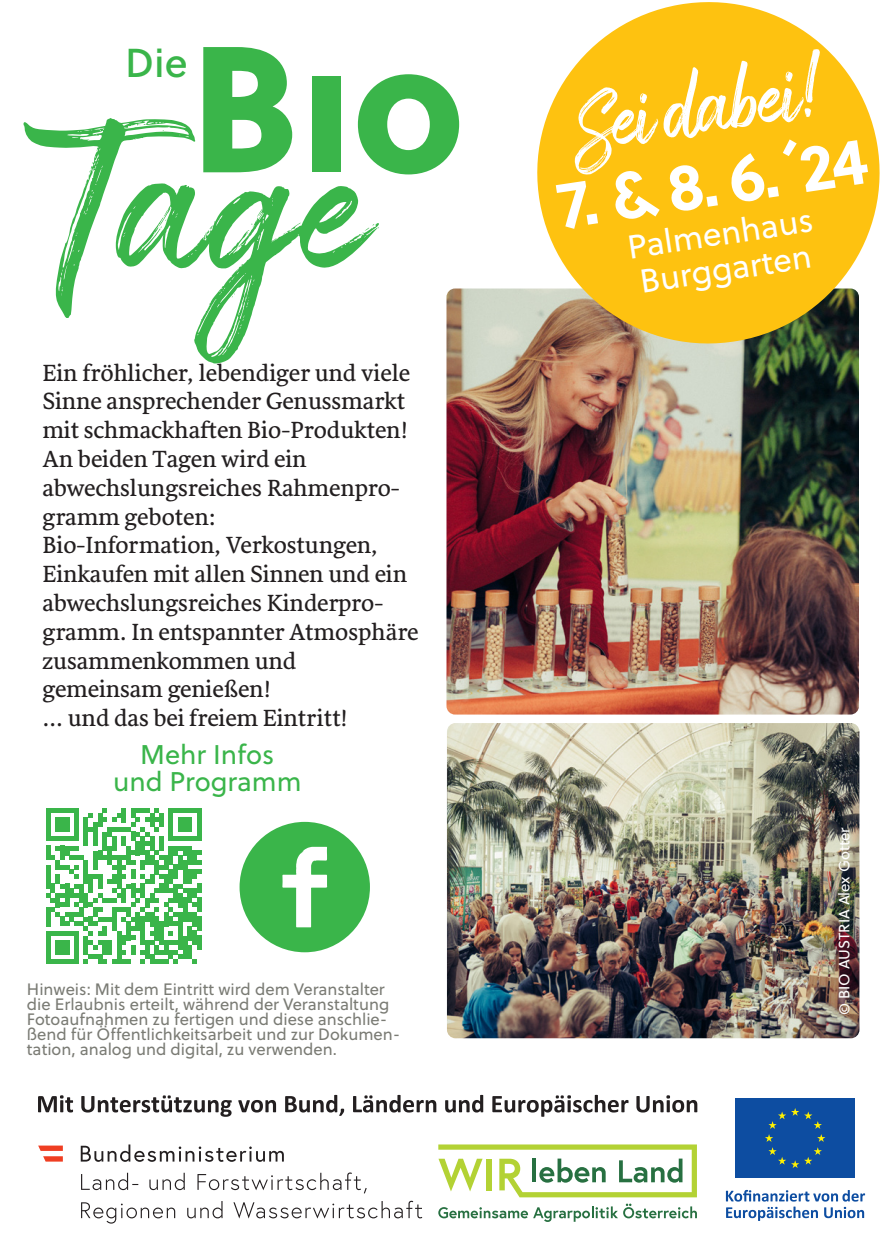
<style>
.page{position:relative;width:893px;height:1259px;background:#fff}
.page>*{position:absolute;margin:0;border:0;box-sizing:border-box;transform-origin:0 0}
.t1{font:81px "Arsilon";color:#fff}
.t2{font:700 66px "Soleil";color:#fff}
.t3{font:40.2px "Soleil Bk";color:#3ab54a}
.t4{font:33px/35.7px "Soleil";color:#fff}
.t5{font:27px/27px "Soleil";color:#3ab54a;text-align:center}
.t6{font:24px/28.8px "Sirba";color:#231f20}
.t7{font:16.5px/15px "Soleil";color:#7a7b74}
.t8{font:15px "Soleil";color:#fff}
</style>
<div class="page">
<img style="left:447px;top:723px;width:412px;height:315px">
<svg style="left:240px;top:822px;width:130px;height:130px"></svg>
<img style="left:446px;top:288px;width:413px;height:426px">
<svg style="left:24px;top:47px;width:435px;height:316px"></svg>
<svg style="left:46px;top:808px;width:156px;height:156px"></svg>
<div style="left:197px;top:883px;width:5px;height:10px;background:#3ab54a"></div>
<div style="left:197px;top:898px;width:5px;height:14px;background:#3ab54a"></div>
<div style="left:197px;top:916px;width:5px;height:15px;background:#3ab54a"></div>
<div style="left:197px;top:935px;width:5px;height:14px;background:#3ab54a"></div>
<svg style="left:523px;top:2px;width:357px;height:355px;fill:#fec210"></svg>
<div style="left:735px;top:1098px;width:120px;height:80px;background:#0d4da1"></div>
<svg style="left:765px;top:1108px;width:60px;height:60px"></svg>
<svg style="left:726px;top:1190px;width:139px;height:31px"></svg>
<svg style="left:438px;top:1144px;width:259px;height:53px"></svg>
<svg style="left:438px;top:1203px;width:259px;height:19px"></svg>
<svg style="left:81px;top:1200px;width:341px;height:23px"></svg>
<svg style="left:81px;top:1172px;width:286px;height:21px"></svg>
<svg style="left:81px;top:1144px;width:203px;height:17px"></svg>
<svg style="left:38px;top:1145px;width:25px;height:16px"></svg>
<svg style="left:38px;top:1095px;width:35px;height:17px"></svg>
<svg style="left:81px;top:1095px;width:151px;height:21px"></svg>
<svg style="left:238px;top:1100px;width:38px;height:12px"></svg>
<svg style="left:285px;top:1095px;width:59px;height:21px"></svg>
<svg style="left:353px;top:1095px;width:83px;height:17px"></svg>
<svg style="left:445px;top:1095px;width:38px;height:17px"></svg>
<svg style="left:492px;top:1095px;width:136px;height:21px"></svg>
<svg style="left:636px;top:1095px;width:61px;height:17px"></svg>
<h3 class="t3" style="left:125px;top:33px;width:64px">Die</h3>
<p class="t6" style="left:43px;top:359px;width:378px">Ein fröhlicher, lebendiger und viele<br>Sinne ansprechender Genussmarkt mit schmackhaften Bio-Produkten!<br>An beiden Tagen wird ein abwechslungsreiches Rahmenpro&shy;gramm geboten:<br>Bio-Information, Verkostungen,<br>Einkaufen mit allen Sinnen und ein abwechslungsreiches Kinderpro&shy;gramm. In entspannter Atmosphäre zusammenkommen und gemeinsam genießen!<br>… und das bei freiem Eintritt!</p>
<p class="t5" style="left:113px;top:741px;width:190px">Mehr Infos und Programm</p>
<p class="t7" style="left:27px;top:982px;width:375px">Hinweis: Mit dem Eintritt wird dem Veranstalter die Erlaubnis erteilt, während der Veranstaltung Fotoaufnahmen zu fertigen und diese anschlie&shy;ßend für Öffentlichkeitsarbeit und zur Dokumen&shy;tation, analog und digital, zu verwenden.</p>
<h1 class="t1" style="left:562px;top:78px;width:268px;rotate:-9deg">Sei dabei!</h1>
<h2 class="t2" style="left:551px;top:165px;width:314px;rotate:-9deg">7. &amp; 8. 6. ´24</h2>
<h3 class="t4" style="left:625px;top:230px;width:189px;rotate:-8deg">Palmenhaus<br>Burggarten</h3>
<p class="t8" style="left:835px;top:1015px;width:189px;rotate:-90deg">© BIO AUSTRIA Alex Gotter</p>
</div>
